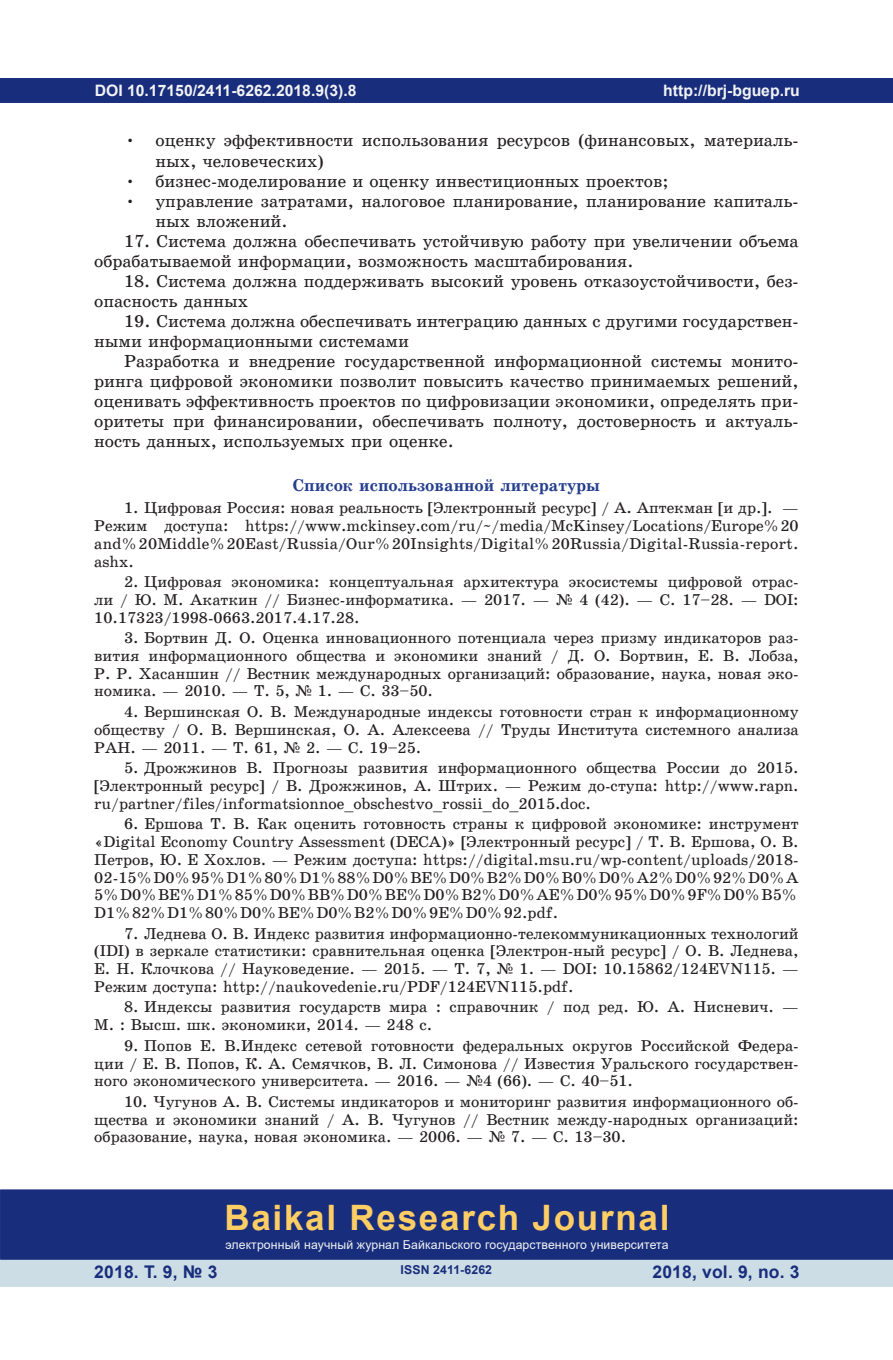
<style>
.page{position:relative;width:893px;height:1360px;background:#fff}
.page>*{position:absolute;margin:0;border:0;box-sizing:border-box;transform-origin:0 0}
.t1{font:700 35px "Arial";letter-spacing:.05em;color:#fecd64}
.t2{font:17.5px/19.9px "School Book C";color:#231f20}
.t3{font:700 17.5px "Arial";letter-spacing:.01em;color:#182d7c}
.t4{font:17.15px "School Book C Bold";color:#253f8e}
.t5{font:15.75px/17.8px "School Book C";color:#231f20;text-align:justify}
.t6{font:700 15.75px "Arial";color:#f2f3f4}
.t7{font:12.25px "Arial";letter-spacing:.01em;color:#f2f3f4}
.t8{font:700 12.25px "Arial";letter-spacing:.01em;color:#182d7c}
</style>
<div class="page">
<div style="left:0;top:78px;width:893px;height:25px;background:#182d7c"></div>
<div style="left:0;top:1258px;width:893px;height:28px;background:#cddde6"></div>
<div style="left:0;top:1189px;width:893px;height:70px;background:#182d7c;border:2px solid #182d7c"></div>
<p class="t6" style="left:95px;top:79px;width:263px">DOI 10.17150/2411-6262.2018.9(3).8</p>
<p class="t2" style="left:156px;top:131px;width:645px;text-indent:-32px">• оценку эффективности использования ресурсов (финансовых, материаль&shy;ных, человеческих)</p>
<p class="t2" style="left:124px;top:171px;width:546px">• бизнес-моделирование и оценку инвестиционных проектов;</p>
<p class="t2" style="left:156px;top:191px;width:645px;text-indent:-32px">• управление затратами, налоговое планирование, планирование капиталь&shy;ных вложений.</p>
<p class="t2" style="left:94px;top:231px;width:706px;text-indent:30px">17. Система должна обеспечивать устойчивую работу при увеличении объема обрабатываемой информации, возможность масштабирования.</p>
<p class="t2" style="left:94px;top:271px;width:706px;text-indent:30px">18. Система должна поддерживать высокий уровень отказоустойчивости, без&shy;опасность данных</p>
<p class="t2" style="left:94px;top:311px;width:706px;text-indent:30px">19. Система должна обеспечивать интеграцию данных с другими государствен&shy;ными информационными системами</p>
<p class="t2" style="left:94px;top:351px;width:706px;text-align:justify;text-indent:30px">Разработка и внедрение государственной информационной системы монито&shy;ринга цифровой экономики позволит повысить качество принимаемых решений, оценивать эффективность проектов по цифровизации экономики, определять при&shy;оритеты при финансировании, обеспечивать полноту, достоверность и актуаль&shy;ность данных, используемых при оценке.</p>
<p class="t4" style="left:293px;top:476px;width:309px">Список использованной литературы</p>
<p class="t5" style="left:94px;top:499px;width:706px;text-indent:30px">1. Цифровая Россия: новая реальность [Электронный ресурс] / А. Аптекман [и др.]. — Режим доступа: https://www.mckinsey.com/ru/~/media/McKinsey/Locations/Europe%20 and%20Middle%20East/Russia/Our%20Insights/Digital%20Russia/Digital-Russia-report. ashx.</p>
<p class="t5" style="left:94px;top:572px;width:706px;text-indent:30px">2. Цифровая экономика: концептуальная архитектура экосистемы цифровой отрас&shy;ли / Ю. М. Акаткин // Бизнес-информатика. — 2017. — ¹ 4 (42). — С. 17–28. — DOI:<br>10.17323/1998-0663.2017.4.17.28.</p>
<p class="t5" style="left:94px;top:628px;width:706px;text-indent:30px">3. Бортвин Д. О. Оценка инновационного потенциала через призму индикаторов раз&shy;вития информационного общества и экономики знаний / Д. О. Бортвин, Е. В. Лобза, Р. Р. Хасаншин // Вестник международных организаций: образование, наука, новая эко&shy;номика. — 2010. — Т. 5, ¹ 1. — С. 33–50.</p>
<p class="t5" style="left:94px;top:702px;width:706px;text-indent:30px">4. Вершинская О. В. Международные индексы готовности стран к информационному обществу / О. В. Вершинская, О. А. Алексеева // Труды Института системного анализа РАН. — 2011. — Т. 61, ¹ 2. — С. 19–25.</p>
<p class="t5" style="left:94px;top:758px;width:706px;text-indent:30px">5. Дрожжинов В. Прогнозы развития информационного общества России до 2015. [Электронный ресурс] / В. Дрожжинов, А. Штрих. — Режим до-ступа: http://www.rapn. ru/partner/files/informatsionnoe_obschestvo_rossii_do_2015.doc.</p>
<p class="t5" style="left:94px;top:814px;width:706px;text-indent:30px">6. Ершова Т. В. Как оценить готовность страны к цифровой экономике: инструмент «Digital Economy Country Assessment (DECA)» [Электронный ресурс] / Т. В. Ершова, О. В.<br>Петров, Ю. Е Хохлов. — Режим доступа: https://digital.msu.ru/wp-content/uploads/2018- 02-15%D0%95%D1%80%D1%88%D0%BE%D0%B2%D0%B0%D0%A2%D0%92%D0%A 5%D0%BE%D1%85%D0%BB%D0%BE%D0%B2%D0%AE%D0%95%D0%9F%D0%B5% D1%82%D1%80%D0%BE%D0%B2%D0%9E%D0%92.pdf.</p>
<p class="t5" style="left:94px;top:924px;width:706px;text-indent:30px">7. Леднева О. В. Индекс развития информационно-телекоммуникационных технологий (IDI) в зеркале статистики: сравнительная оценка [Электрон-ный ресурс] / О. В. Леднева, Е. Н. Клочкова // Науковедение. — 2015. — Т. 7, ¹ 1. — DOI: 10.15862/124EVN115. — Режим доступа: http://naukovedenie.ru/PDF/124EVN115.pdf.</p>
<p class="t5" style="left:94px;top:998px;width:706px;text-indent:30px">8. Индексы развития государств мира : справочник / под ред. Ю. А. Нисневич. —<br>М. : Высш. шк. экономики, 2014. — 248 с.</p>
<p class="t5" style="left:94px;top:1036px;width:706px;text-indent:30px">9. Попов Е. В.Индекс сетевой готовности федеральных округов Российской Федера&shy;ции / Е. В. Попов, К. А. Семячков, В. Л. Симонова // Известия Уральского государствен&shy;ного экономического университета. — 2016. — ¹4 (66). — С. 40–51.</p>
<p class="t5" style="left:94px;top:1092px;width:706px;text-indent:30px">10. Чугунов А. В. Системы индикаторов и мониторинг развития информационного об&shy;щества и экономики знаний / А. В. Чугунов // Вестник между-народных организаций: образование, наука, новая экономика. — 2006. — ¹ 7. — С. 13–30.</p>
<p class="t6" style="left:663px;top:79px;width:138px">http://brj-bguep.ru</p>
<p class="t6" style="left:348px;top:79px;width:10px">7</p>
<h1 class="t1" style="left:224px;top:1192px;width:447px">Baikal Research Journal</h1>
<p class="t7" style="left:225px;top:1236px;width:445px">электронный научный журнал Байкальского государственного университета</p>
<p class="t3" style="left:94px;top:1259px;width:125px">2018. Т. 9, № 3</p>
<p class="t8" style="left:401px;top:1261px;width:93px">ISSN 2411-6262</p>
<p class="t3" style="left:652px;top:1259px;width:149px">2018, vol. 9, no. 3</p>
</div>
